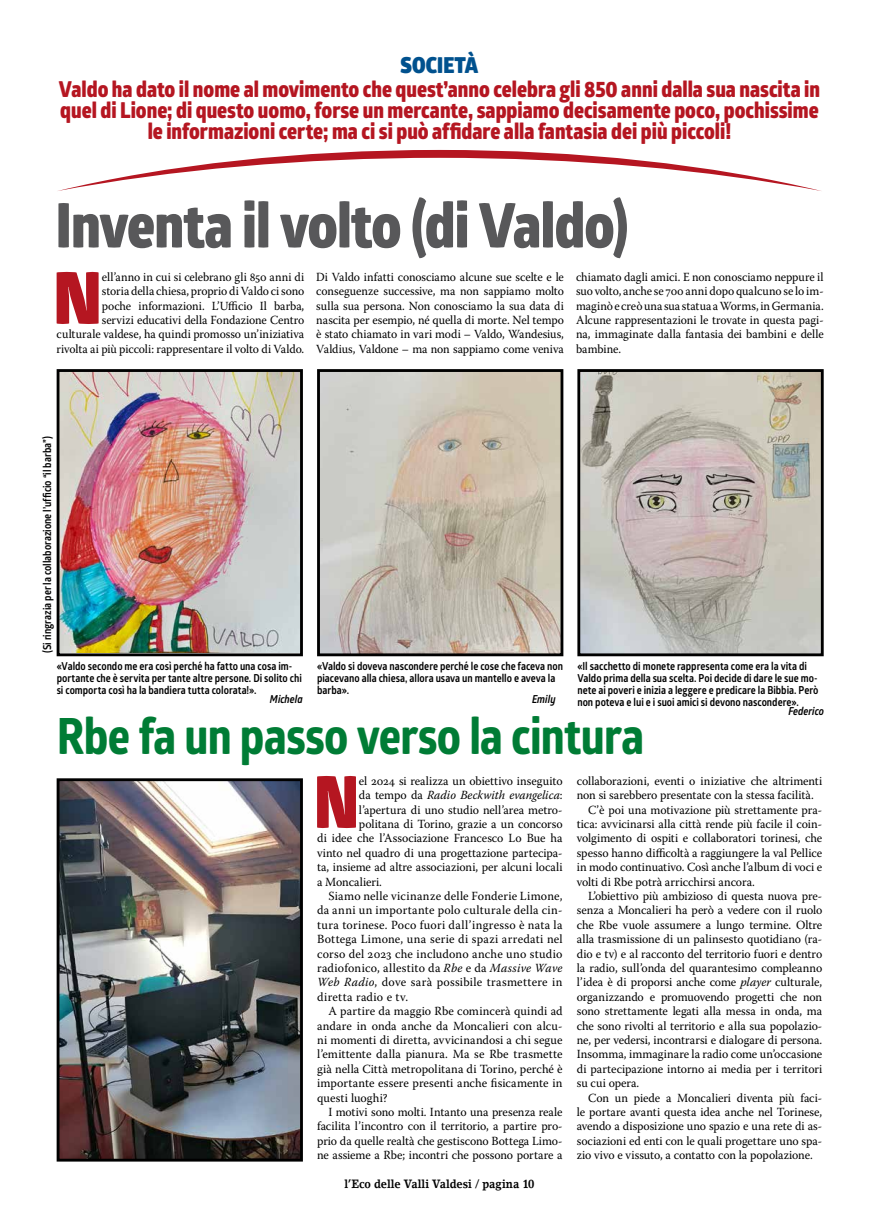
<style>
.page{position:relative;width:879px;height:1219px;background:#fff}
.page>*{position:absolute;margin:0;border:0;box-sizing:border-box;transform-origin:0 0}
.t1{font:900 72.4px "Glober";color:#b51621;scale:.95 1}
.t2{font:900 72.4px "Glober";color:#b51621;scale:.88 1}
.t3{font:800 62px "Glober";letter-spacing:-.015em;color:#58585a;scale:.88 1}
.t4{font:700 50px "Globerx";letter-spacing:-.015em;color:#007c35;scale:.88 1}
.t5{font:800 22px/21px "Glober";color:#b51621;text-align:center;scale:.88 1}
.t6{font:900 22px "Glober";letter-spacing:.01em;color:#00518e;scale:.88 1}
.t7{font:12.4px "Warnock Pro";color:#000;scale:.96 1}
.t8{font:12.4px/14.4px "Warnock Pro";color:#000;text-align:justify;scale:.95 1}
.t9{font:12.4px "Warnock Pro";color:#000}
.t10{font:12.4px "Warnock Pro";letter-spacing:.025em;color:#000}
.t11{font:12.4px "Warnock Pro";letter-spacing:.02em;color:#000}
.t12{font:12.4px "Warnock Pro";letter-spacing:.03em;color:#000}
.t13{font:italic 12.4px "Warnock Pro";color:#000;scale:.96 1}
.t14{font:12.4px "Warnock Pro";letter-spacing:.035em;color:#000}
.t15{font:700 12px "Lino Letter Std";letter-spacing:-.005em;color:#000;scale:.88 1}
.t16{font:700 11px/12px "Glober";color:#000;scale:.88 1}
.t17{font:italic 700 11px "Glober";color:#000;scale:.88 1}
.s1{font-style:italic}
.s2{font-style:normal}
</style>
<div class="page">
<img style="left:61px;top:373px;width:238px;height:279px">
<div style="left:57px;top:369px;width:246px;height:287px;border:3px solid #000"></div>
<img style="left:61px;top:782px;width:238px;height:375px">
<div style="left:57px;top:778px;width:246px;height:383px;border:3px solid #000"></div>
<img style="left:321px;top:373px;width:238px;height:279px">
<div style="left:317px;top:369px;width:246px;height:287px;border:3px solid #000"></div>
<img style="left:581px;top:373px;width:238px;height:279px">
<div style="left:577px;top:369px;width:246px;height:287px;border:3px solid #000"></div>
<svg style="left:58px;top:150px;width:763px;height:41px"></svg>
<h3 class="t6" style="left:400px;top:48px;width:90px">SOCIETÀ</h3>
<p class="t5" style="left:59px;top:79px;width:866px">Valdo ha dato il nome al movimento che quest’anno celebra gli 850 anni dalla sua nascita in quel di Lione; di questo uomo, forse un mercante, sappiamo decisamente poco, pochissime le informazioni certe; ma ci si può affidare alla fantasia dei più piccoli!</p>
<h2 class="t3" style="left:55px;top:179px;width:653px">Inventa il volto (di Valdo)</h2>
<h1 class="t1" style="left:53px;top:242px;width:52px">N</h1>
<p class="t8" style="left:57px;top:269px;width:262px;text-align:right">ell’anno in cui si celebrano gli 850 anni di<br>storia della chiesa, proprio di Valdo ci sono<br>poche informazioni. L’Ufficio Il barba,<br>servizi educativi della Fondazione Centro culturale valdese, ha quindi promosso un’iniziativa rivolta ai più piccoli: rappresentare il volto di Valdo.</p>
<p class="t8" style="left:316px;top:269px;width:262px">Di Valdo infatti conosciamo alcune sue scelte e le conseguenze successive, ma non sappiamo molto sulla sua persona. Non conosciamo la sua data di nascita per esempio, né quella di morte. Nel tempo è stato chiamato in vari modi – Valdo, Wandesius, Valdius, Valdone – ma non sappiamo come veniva</p>
<p class="t8" style="left:576px;top:269px;width:262px">chiamato dagli amici. E non conosciamo neppure il suo volto, anche se 700 anni dopo qualcuno se lo im&shy;maginò e creò una sua statua a Worms, in Germania.<br>Alcune rappresentazioni le trovate in questa pagi&shy;na, immaginate dalla fantasia dei bambini e delle bambine.</p>
<p class="t16" style="left:41px;top:653px;width:248px;rotate:-90deg">(Si ringrazia per la collaborazione l’ufficio “il barba”)</p>
<p class="t16" style="left:57px;top:660px;width:280px">«Valdo secondo me era così perché ha fatto una cosa im&shy;portante che è servita per tante altre persone. Di solito chi si comporta così ha la bandiera tutta colorata!».</p>
<p class="t16" style="left:317px;top:660px;width:281px">«Valdo si doveva nascondere perché le cose che faceva non piacevano alla chiesa, allora usava un mantello e aveva la barba».</p>
<p class="t16" style="left:577px;top:660px;width:275px">«Il sacchetto di monete rappresenta come era la vita di Valdo prima della sua scelta. Poi decide di dare le sue mo&shy;nete ai poveri e inizia a leggere e predicare la Bibbia. Però non poteva e lui e i suoi amici si devono nascondere».</p>
<p class="t17" style="left:270px;top:691px;width:39px">Michela</p>
<p class="t17" style="left:532px;top:691px;width:28px">Emily</p>
<p class="t17" style="left:788px;top:703px;width:42px">Federico</p>
<h3 class="t4" style="left:57px;top:700px;width:669px">Rbe fa un passo verso la cintura</h3>
<h1 class="t2" style="left:314px;top:746px;width:52px">N</h1>
<p class="t7" style="left:359px;top:773px;width:214px">el 2024 si realizza un obiettivo inseguito</p>
<p class="t7" style="left:577px;top:773px;width:257px">collaborazioni, eventi o iniziative che altrimenti</p>
<p class="t7" style="left:577px;top:788px;width:248px">non si sarebbero presentate con la stessa facilità.</p>
<p class="t7" style="left:588px;top:802px;width:245px">C’è poi una motivazione più strettamente pra-</p>
<p class="t7" style="left:577px;top:816px;width:257px">tica: avvicinarsi alla città rende più facile il coin-</p>
<p class="t7" style="left:577px;top:831px;width:257px">volgimento di ospiti e collaboratori torinesi, che</p>
<p class="t7" style="left:577px;top:845px;width:257px">spesso hanno difficoltà a raggiungere la val Pellice</p>
<p class="t7" style="left:577px;top:860px;width:257px">in modo continuativo. Così anche l’album di voci e</p>
<p class="t7" style="left:577px;top:874px;width:187px">volti di Rbe potrà arricchirsi ancora.</p>
<p class="t7" style="left:588px;top:888px;width:245px">L’obiettivo più ambizioso di questa nuova pre-</p>
<p class="t7" style="left:577px;top:903px;width:257px">senza a Moncalieri ha però a vedere con il ruolo</p>
<p class="t7" style="left:577px;top:917px;width:257px">che Rbe vuole assumere a lungo termine. Oltre</p>
<p class="t7" style="left:577px;top:932px;width:257px">alla trasmissione di un palinsesto quotidiano (ra-</p>
<p class="t7" style="left:577px;top:946px;width:257px">dio e tv) e al racconto del territorio fuori e dentro</p>
<p class="t7" style="left:577px;top:960px;width:257px">la radio, sull’onda del quarantesimo compleanno</p>
<p class="t7" style="left:577px;top:975px;width:257px">l’idea è di proporsi anche come <span class="s1">player</span> culturale,</p>
<p class="t7" style="left:577px;top:989px;width:257px">organizzando e promuovendo progetti che non</p>
<p class="t7" style="left:577px;top:1004px;width:257px">sono strettamente legati alla messa in onda, ma</p>
<p class="t7" style="left:577px;top:1018px;width:257px">che sono rivolti al territorio e alla sua popolazio-</p>
<p class="t7" style="left:577px;top:1032px;width:257px">ne, per vedersi, incontrarsi e dialogare di persona.</p>
<p class="t7" style="left:577px;top:1047px;width:257px">Insomma, immaginare la radio come un’occasione</p>
<p class="t7" style="left:577px;top:1061px;width:257px">di partecipazione intorno ai media per i territori</p>
<p class="t7" style="left:577px;top:1076px;width:67px">su cui opera.</p>
<p class="t7" style="left:588px;top:1090px;width:245px">Con un piede a Moncalieri diventa più faci-</p>
<p class="t7" style="left:577px;top:1104px;width:257px">le portare avanti questa idea anche nel Torinese,</p>
<p class="t7" style="left:577px;top:1119px;width:257px">avendo a disposizione uno spazio e una rete di as-</p>
<p class="t7" style="left:577px;top:1133px;width:257px">sociazioni ed enti con le quali progettare uno spa-</p>
<p class="t7" style="left:577px;top:1148px;width:247px">zio vivo e vissuto, a contatto con la popolazione.</p>
<p class="t13" style="left:359px;top:788px;width:214px"><span class="s2">da tempo da</span> Radio Beckwith evangelica<span class="s2">:</span></p>
<p class="t7" style="left:359px;top:802px;width:214px">l’apertura di uno studio nell’area metro-</p>
<p class="t7" style="left:359px;top:816px;width:214px">politana di Torino, grazie a un concorso</p>
<p class="t7" style="left:317px;top:831px;width:257px">di idee che l’Associazione Francesco Lo Bue ha</p>
<p class="t7" style="left:317px;top:845px;width:257px">vinto nel quadro di una progettazione partecipa-</p>
<p class="t7" style="left:317px;top:860px;width:257px">ta, insieme ad altre associazioni, per alcuni locali</p>
<p class="t7" style="left:317px;top:874px;width:69px">a Moncalieri.</p>
<p class="t9" style="left:328px;top:888px;width:236px">Siamo nelle vicinanze delle Fonderie Limone,</p>
<p class="t12" style="left:317px;top:903px;width:247px">da anni un importante polo culturale della cin-</p>
<p class="t10" style="left:317px;top:917px;width:247px">tura torinese. Poco fuori dall’ingresso è nata la</p>
<p class="t10" style="left:317px;top:932px;width:247px">Bottega Limone, una serie di spazi arredati nel</p>
<p class="t9" style="left:317px;top:946px;width:247px">corso del 2023 che includono anche uno studio</p>
<p class="t11" style="left:317px;top:960px;width:247px">radiofonico, allestito da <span class="s1">Rbe</span> e da <span class="s1">Massive Wave</span></p>
<p class="t11" style="left:317px;top:975px;width:247px"><span class="s1">Web Radio</span>, dove sarà possibile trasmettere in</p>
<p class="t14" style="left:317px;top:989px;width:92px">diretta radio e tv.</p>
<p class="t9" style="left:328px;top:1004px;width:236px">A partire da maggio Rbe comincerà quindi ad</p>
<p class="t9" style="left:317px;top:1018px;width:247px">andare in onda anche da Moncalieri con alcu-</p>
<p class="t9" style="left:317px;top:1032px;width:247px">ni momenti di diretta, avvicinandosi a chi segue</p>
<p class="t9" style="left:317px;top:1047px;width:247px">l’emittente dalla pianura. Ma se Rbe trasmette</p>
<p class="t9" style="left:317px;top:1061px;width:247px">già nella Città metropolitana di Torino, perché è</p>
<p class="t9" style="left:317px;top:1076px;width:247px">importante essere presenti anche fisicamente in</p>
<p class="t9" style="left:317px;top:1090px;width:72px">questi luoghi?</p>
<p class="t7" style="left:328px;top:1104px;width:245px">I motivi sono molti. Intanto una presenza reale</p>
<p class="t7" style="left:317px;top:1119px;width:257px">facilita l’incontro con il territorio, a partire pro-</p>
<p class="t7" style="left:317px;top:1133px;width:257px">prio da quelle realtà che gestiscono Bottega Limo-</p>
<p class="t7" style="left:317px;top:1148px;width:257px">ne assieme a Rbe; incontri che possono portare a</p>
<p class="t15" style="left:344px;top:1176px;width:217px">l’Eco delle Valli Valdesi / pagina 10</p>
</div>
